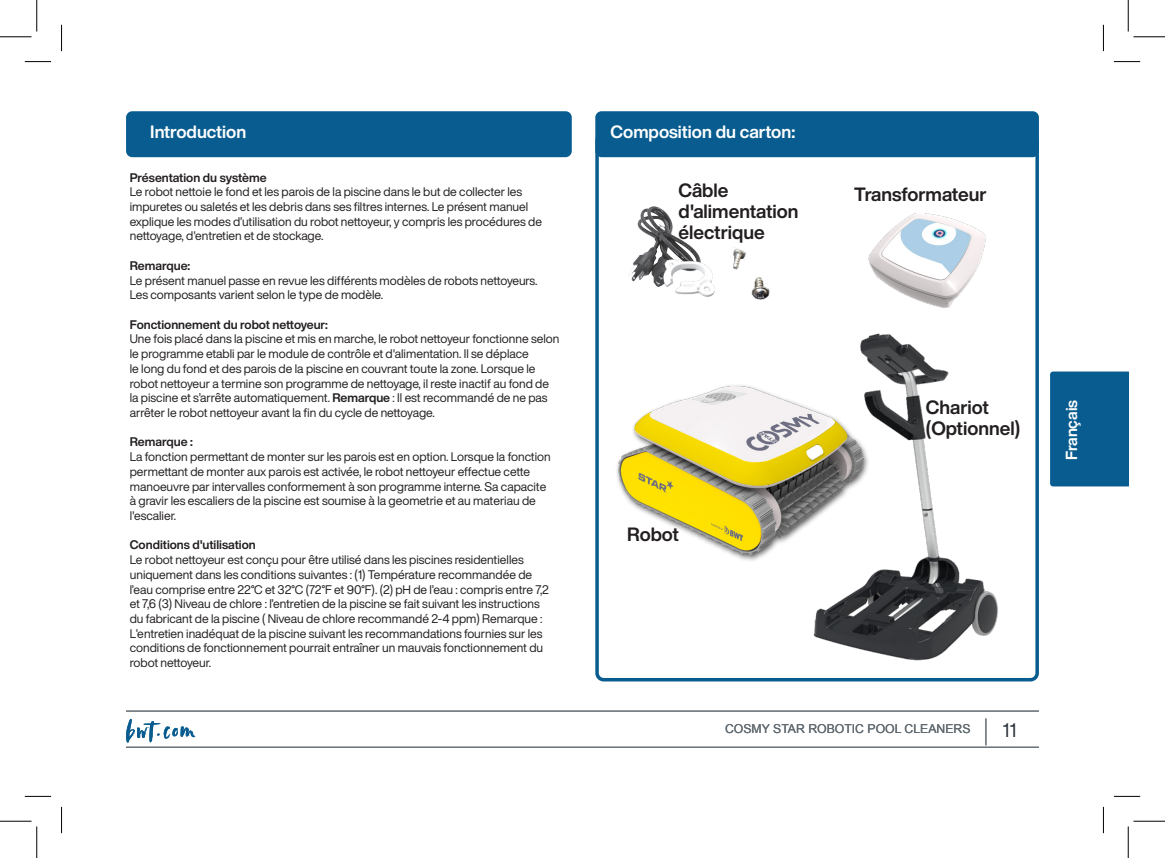
<style>
.page{position:relative;width:1165px;height:858px;background:#fff}
.page>*{position:absolute;margin:0;border:0;box-sizing:border-box;transform-origin:0 0}
.t1{font:19.25px "Helvetica Now Display";color:#2d323b}
.t2{font:700 18.9px/21px "Helvetica Now Display";color:#231f20}
.t3{font:700 17.5px "Helvetica Now Display";color:#fff}
.t4{font:700 15.75px "Helvetica Now Display";color:#fff}
.t5{font:12.25px/14.7px "Helvetica Now Display";color:#231f20}
.t6{font:700 12.25px "Helvetica Now Display";color:#231f20}
.t7{font:12.25px "Arial";color:#5f696f}
.s1{font-weight:700}
</style>
<div class="page">
<div style="left:1050px;top:371px;width:78px;height:115px;background:#085c8f"></div>
<div style="left:1063px;top:397px;width:19px;height:63px;background:#085c8f"></div>
<hr style="left:126px;top:746px;width:913px;height:1px;background:#5f696f">
<hr style="left:126px;top:710px;width:913px;height:1px;background:#5f696f">
<svg style="left:985px;top:718px;width:1px;height:27px"></svg>
<svg style="left:126px;top:718px;width:69px;height:24px"></svg>
<div style="left:126px;top:111px;width:446px;height:46px;background:#085c8f;border-radius:6px"></div>
<div style="left:595px;top:111px;width:444px;height:46px;background:#085c8f;border-radius:6px"></div>
<div style="left:595px;top:132px;width:444px;height:549px;border:4px solid #085c8f;border-radius:7px"></div>
<img style="left:813px;top:333px;width:185px;height:328px">
<img style="left:637px;top:206px;width:36px;height:20px">
<img style="left:631px;top:226px;width:84px;height:71px">
<img style="left:733px;top:246px;width:37px;height:54px">
<img style="left:868px;top:213px;width:118px;height:95px">
<div style="left:615px;top:384px;width:255px;height:178px;background:#231f20;opacity:.75"></div>
<img style="left:619px;top:387px;width:244px;height:167px">
<svg style="left:25px;top:61px;width:26px;height:1px"></svg>
<svg style="left:1114px;top:61px;width:26px;height:1px"></svg>
<svg style="left:25px;top:795px;width:26px;height:1px"></svg>
<svg style="left:1114px;top:795px;width:26px;height:1px"></svg>
<svg style="left:61px;top:25px;width:1px;height:26px"></svg>
<svg style="left:61px;top:806px;width:1px;height:26px"></svg>
<svg style="left:1103px;top:25px;width:1px;height:26px"></svg>
<svg style="left:1103px;top:806px;width:1px;height:26px"></svg>
<hr style="left:0;top:36px;width:32px;height:1px;background:#000">
<hr style="left:1133px;top:36px;width:32px;height:1px;background:#000">
<hr style="left:0;top:820px;width:32px;height:1px;background:#000">
<hr style="left:1133px;top:820px;width:32px;height:1px;background:#000">
<hr style="left:36px;top:0;width:1px;height:32px;background:#000">
<hr style="left:36px;top:826px;width:1px;height:31px;background:#000">
<hr style="left:1128px;top:0;width:1px;height:32px;background:#000">
<hr style="left:1128px;top:826px;width:1px;height:31px;background:#000">
<p class="t3" style="left:150px;top:120px;width:98px">Introduction</p>
<p class="t6" style="left:130px;top:169px;width:138px">Présentation du système</p>
<p class="t5" style="left:130px;top:184px;width:414px">Le robot nettoie le fond et les parois de la piscine dans le but de collecter les impuretes ou saletés et les debris dans ses filtres internes. Le présent manuel explique les modes d’utilisation du robot nettoyeur, y compris les procédures de nettoyage, d'entretien et de stockage.</p>
<p class="t6" style="left:130px;top:257px;width:62px">Remarque:</p>
<p class="t5" style="left:130px;top:273px;width:409px">Le présent manuel passe en revue les différents modèles de robots nettoyeurs.</p>
<p class="t5" style="left:130px;top:287px;width:255px">Les composants varient selon le type de modèle.</p>
<p class="t6" style="left:130px;top:316px;width:200px">Fonctionnement du robot nettoyeur:</p>
<p class="t5" style="left:130px;top:331px;width:431px">Une fois placé dans la piscine et mis en marche, le robot nettoyeur fonctionne selon le programme etabli par le module de contrôle et d'alimentation. Il se déplace<br>le long du fond et des parois de la piscine en couvrant toute la zone. Lorsque le robot nettoyeur a termine son programme de nettoyage, il reste inactif au fond de la piscine et s’arrête automatiquement. <span class="s1">Remarque</span> : Il est recommandé de ne pas arrêter le robot nettoyeur avant la fin du cycle de nettoyage.</p>
<p class="t6" style="left:130px;top:433px;width:65px">Remarque :</p>
<p class="t5" style="left:130px;top:449px;width:422px">La fonction permettant de monter sur les parois est en option. Lorsque la fonction permettant de monter aux parois est activée, le robot nettoyeur effectue cette manoeuvre par intervalles conformement à son programme interne. Sa capacite à gravir les escaliers de la piscine est soumise à la geometrie et au materiau de l'escalier.</p>
<p class="t6" style="left:130px;top:536px;width:127px">Conditions d'utilisation</p>
<p class="t5" style="left:130px;top:552px;width:421px">Le robot nettoyeur est conçu pour être utilisé dans les piscines residentielles uniquement dans les conditions suivantes : (1) Température recommandée de l’eau comprise entre 22°C et 32°C (72°F et 90°F). (2) pH de l’eau : compris entre 7,2 et 7,6 (3) Niveau de chlore : l’entretien de la piscine se fait suivant les instructions du fabricant de la piscine ( Niveau de chlore recommandé 2-4 ppm) Remarque :<br>L’entretien inadéquat de la piscine suivant les recommandations fournies sur les conditions de fonctionnement pourrait entraîner un mauvais fonctionnement du robot nettoyeur.</p>
<p class="t3" style="left:610px;top:120px;width:186px">Composition du carton:</p>
<p class="t2" style="left:678px;top:180px;width:52px">Câble</p>
<p class="t2" style="left:854px;top:183px;width:134px">Transformateur</p>
<p class="t2" style="left:678px;top:201px;width:122px">d'alimentation électrique</p>
<p class="t2" style="left:627px;top:523px;width:53px">Robot</p>
<p class="t2" style="left:926px;top:396px;width:96px">Chariot (Optionnel)</p>
<p class="t4" style="left:1061px;top:460px;width:62px;rotate:-90deg">Français</p>
<p class="t7" style="left:725px;top:720px;width:247px">COSMY STAR ROBOTIC POOL CLEANERS</p>
<h1 class="t1" style="left:1003px;top:716px;width:15px">11</h1>
</div>
